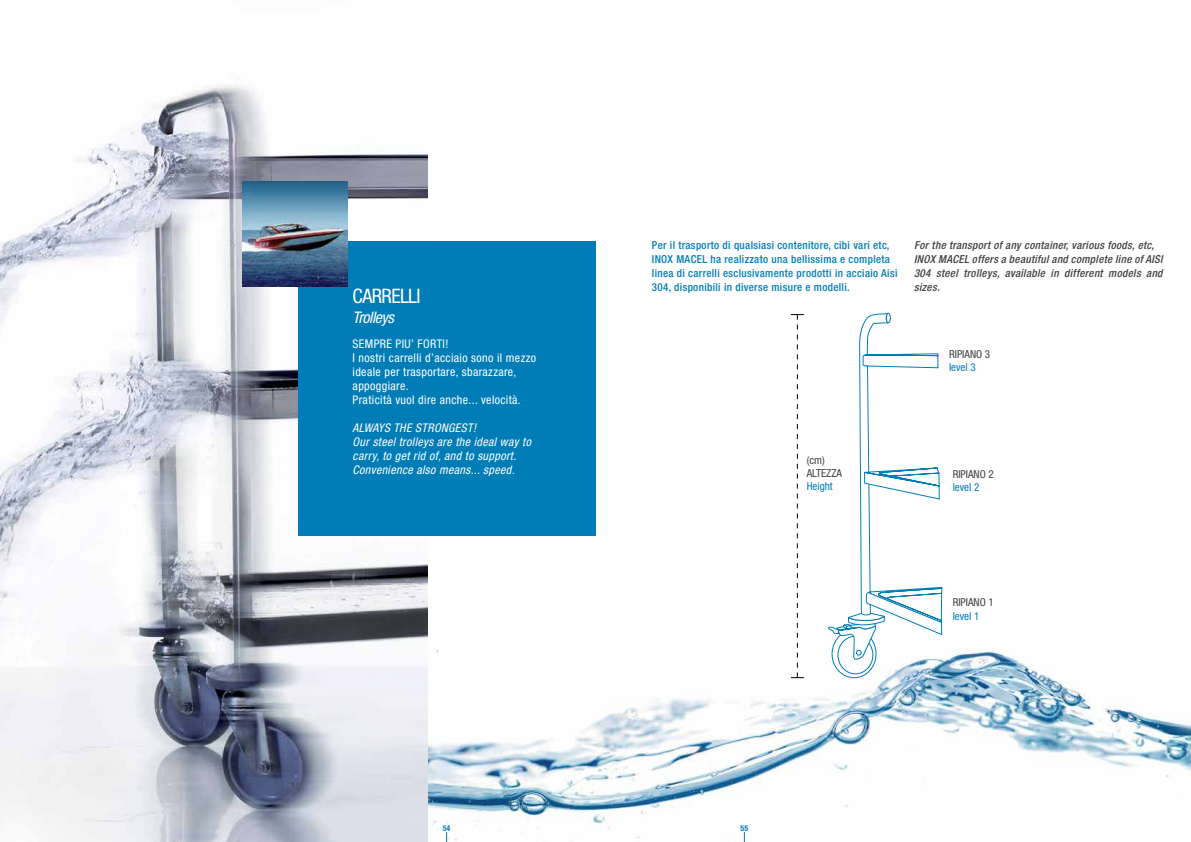
<style>
.page{position:relative;width:1191px;height:842px;background:#fff}
.page>*{position:absolute;margin:0;border:0;box-sizing:border-box;transform-origin:0 0}
.t1{font:condensed 20px "Helvetica Neue";letter-spacing:-.03em;color:#fff}
.t2{font:italic condensed 16px "Helvetica Neue";letter-spacing:-.03em;color:#fff}
.t3{font:condensed 12px/14px "Helvetica Neue";letter-spacing:.03em;color:#fff}
.t4{font:italic condensed 12px/14px "Helvetica Neue";letter-spacing:.03em;color:#fff}
.t5{font:500 condensed 11px/14px "Helvetica Neue";letter-spacing:.03em;color:#007db7}
.t6{font:italic 500 condensed 11px/14px "Helvetica Neue";letter-spacing:.03em;color:#414042}
.t7{font:condensed 11px/13.2px "Helvetica Neue";color:#414042}
.t8{font:condensed 11px "Helvetica Neue";color:#007db7}
.t9{font:700 condensed 8px "Helvetica Neue";color:#007db7}
</style>
<div class="page">
<img style="left:427px;top:647px;width:764px;height:195px">
<img style="left:0;top:85px;width:427px;height:757px">
<div style="left:298px;top:242px;width:297px;height:294px;background:#007db7"></div>
<img style="left:242px;top:181px;width:105px;height:105px">
<svg style="left:791px;top:314px;width:13px;height:364px"></svg>
<svg style="left:827px;top:313px;width:115px;height:365px"></svg>
<h1 class="t1" style="left:352px;top:284px;width:70px">CARRELLI</h1>
<h2 class="t2" style="left:352px;top:308px;width:43px">Trolleys</h2>
<p class="t3" style="left:352px;top:337px;width:185px">SEMPRE PIU’ FORTI!<br>I nostri carrelli d’acciaio sono il mezzo ideale per trasportare, sbarazzare, appoggiare.<br>Praticità vuol dire anche... velocità.</p>
<p class="t4" style="left:352px;top:421px;width:180px">ALWAYS THE STRONGEST!<br>Our steel trolleys are the ideal way to carry, to get rid of, and to support.<br>Convenience also means... speed.</p>
<p class="t5" style="left:652px;top:238px;width:247px">Per il trasporto di qualsiasi contenitore, cibi vari etc, INOX MACEL ha realizzato una bellissima e completa linea di carrelli esclusivamente prodotti in acciaio Aisi 304, disponibili in diverse misure e modelli.</p>
<p class="t6" style="left:914px;top:238px;width:250px">For the transport of any container, various foods, etc, INOX MACEL offers a beautiful and complete line of AISI 304 steel trolleys, available in different models and sizes.</p>
<p class="t7" style="left:806px;top:453px;width:37px">(cm)<br>ALTEZZA</p>
<p class="t8" style="left:806px;top:480px;width:28px">Height</p>
<p class="t7" style="left:949px;top:347px;width:43px">ri PIANO 3</p>
<p class="t8" style="left:949px;top:361px;width:28px">level 3</p>
<p class="t7" style="left:952px;top:468px;width:43px">ri PIANO 2</p>
<p class="t8" style="left:952px;top:481px;width:28px">level 2</p>
<p class="t7" style="left:952px;top:596px;width:43px">ri PIANO 1</p>
<p class="t8" style="left:952px;top:609px;width:28px">level 1</p>
<p class="t9" style="left:443px;top:823px;width:9px">54</p>
<p class="t9" style="left:740px;top:823px;width:9px">55</p>
</div>
